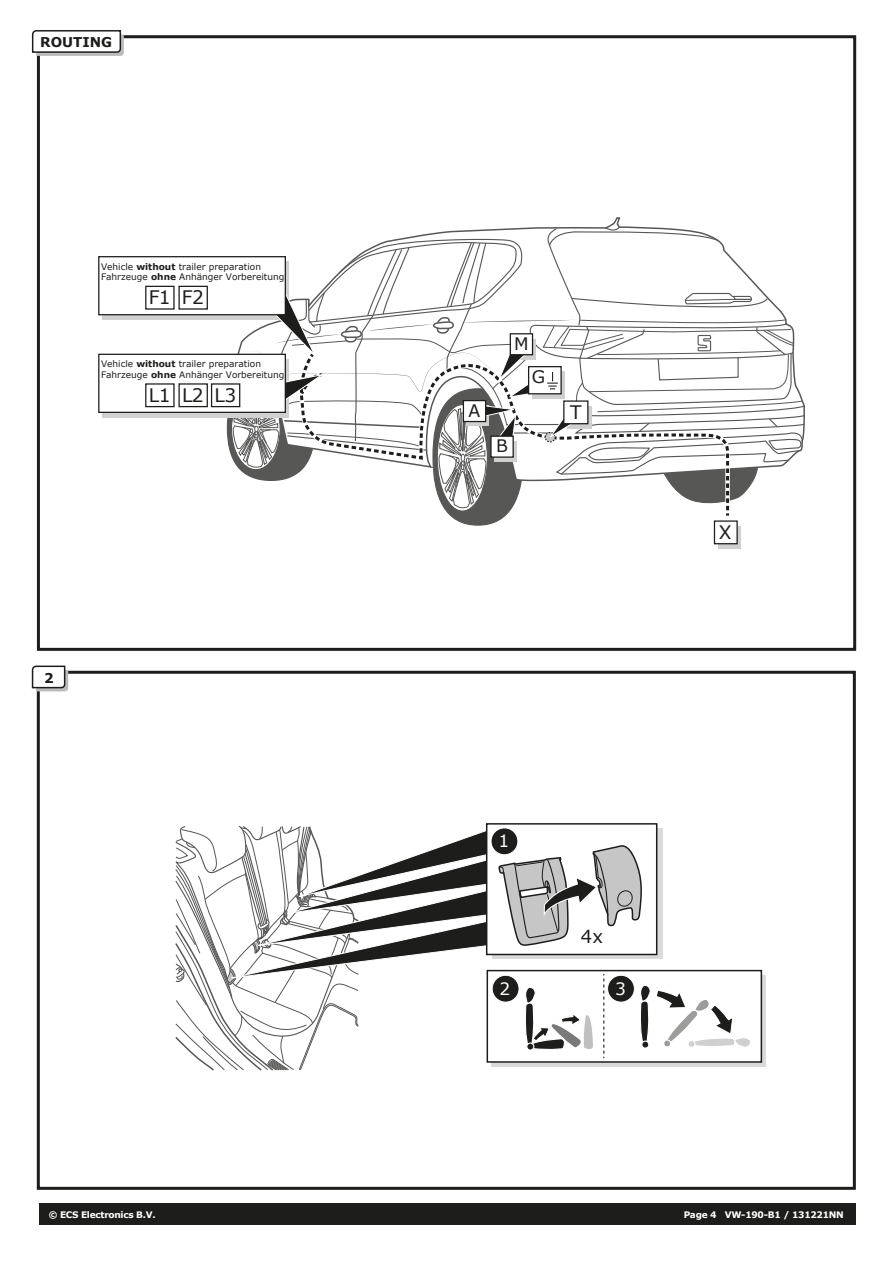
<style>
.page{position:relative;width:893px;height:1263px;background:#fff}
.page>*{position:absolute;margin:0;border:0;box-sizing:border-box;transform-origin:0 0}
.t1{font:18.6px "Verdana";letter-spacing:-.03em;color:#1d1d1b}
.t2{font:18px "Verdana";color:#1d1d1b}
.t3{font:17.25px "Verdana";color:#1d1d1b}
.t4{font:17.1px "Verdana";color:#fff}
.t5{font:700 13.5px "Verdana";color:#1d1d1b}
.t6{font:9px/10.8px "Verdana";color:#1d1d1b}
.t7{font:700 9px "Verdana";letter-spacing:-.03em;color:#fff}
.s1{font-weight:700}
</style>
<div class="page">
<div style="left:39px;top:1203px;width:816px;height:21px;background:#1d1d1b"></div>
<div style="left:37px;top:35px;width:819px;height:616px;border:3px solid #1d1d1b"></div>
<svg style="left:31px;top:30px;width:93px;height:26px"></svg>
<div style="left:37px;top:671px;width:819px;height:519px;border:3px solid #1d1d1b"></div>
<svg style="left:31px;top:665px;width:37px;height:26px"></svg>
<div style="left:487px;top:970px;width:275px;height:93px;background:#fff;border:2px solid #1d1d1b"></div>
<svg style="left:175px;top:825px;width:577px;height:246px"></svg>
<div style="left:491px;top:828px;width:27px;height:27px;background:#1d1d1b;border-radius:50%"></div>
<div style="left:491px;top:827px;width:27px;height:28px;border:1px solid #fff;border-radius:50%"></div>
<svg style="left:718px;top:526px;width:23px;height:23px"></svg>
<div style="left:714px;top:520px;width:24px;height:24px;background:#fff;border:1px solid #1d1d1b"></div>
<svg style="left:102px;top:315px;width:130px;height:5px"></svg>
<div style="left:98px;top:256px;width:188px;height:59px;background:#fff;border:1px solid #1d1d1b"></div>
<div style="left:145px;top:286px;width:30px;height:24px;background:#fff;border:1px solid #1d1d1b"></div>
<div style="left:178px;top:286px;width:30px;height:24px;background:#fff;border:1px solid #1d1d1b"></div>
<div style="left:102px;top:359px;width:187px;height:59px;background:#d0d0d0"></div>
<div style="left:98px;top:354px;width:188px;height:59px;background:#fff;border:1px solid #1d1d1b"></div>
<div style="left:145px;top:383px;width:30px;height:24px;background:#fff;border:1px solid #1d1d1b"></div>
<div style="left:178px;top:383px;width:30px;height:24px;background:#fff;border:1px solid #1d1d1b"></div>
<div style="left:211px;top:383px;width:29px;height:24px;background:#fff;border:1px solid #1d1d1b"></div>
<svg style="left:232px;top:226px;width:573px;height:290px"></svg>
<div style="left:490px;top:435px;width:24px;height:23px;background:#fff;border:1px solid #1d1d1b"></div>
<h3 class="t5" style="left:40px;top:33px;width:73px">ROUTING</h3>
<p class="t6" style="left:101px;top:261px;width:185px">Vehicle <span class="s1">without</span> trailer preparation<br>Fahrzeuge <span class="s1">ohne</span> Anhänger Vorbereitung</p>
<h1 class="t1" style="left:149px;top:284px;width:57px">F1 F2</h1>
<p class="t6" style="left:101px;top:358px;width:185px">Vehicle <span class="s1">without</span> trailer preparation<br>Fahrzeuge <span class="s1">ohne</span> Anhänger Vorbereitung</p>
<h1 class="t1" style="left:149px;top:382px;width:89px">L1 L2 L3</h1>
<h3 class="t5" style="left:44px;top:668px;width:11px">2</h3>
<h3 class="t3" style="left:514px;top:332px;width:16px">M</h3>
<h3 class="t3" style="left:532px;top:365px;width:15px">G</h3>
<h3 class="t3" style="left:469px;top:399px;width:13px">A</h3>
<h1 class="t1" style="left:570px;top:399px;width:13px">T</h1>
<h3 class="t3" style="left:496px;top:434px;width:13px">B</h3>
<h1 class="t1" style="left:719px;top:519px;width:14px">X</h1>
<h3 class="t4" style="left:498px;top:829px;width:12px">1</h3>
<h2 class="t2" style="left:581px;top:924px;width:24px">4x</h2>
<h3 class="t4" style="left:500px;top:977px;width:12px">2</h3>
<h3 class="t4" style="left:615px;top:977px;width:12px">3</h3>
<p class="t7" style="left:49px;top:1208px;width:108px">© ECS Electronics B.V.</p>
<p class="t7" style="left:684px;top:1208px;width:162px">Page 4 VW-190-B1 / 131221NN</p>
</div>
